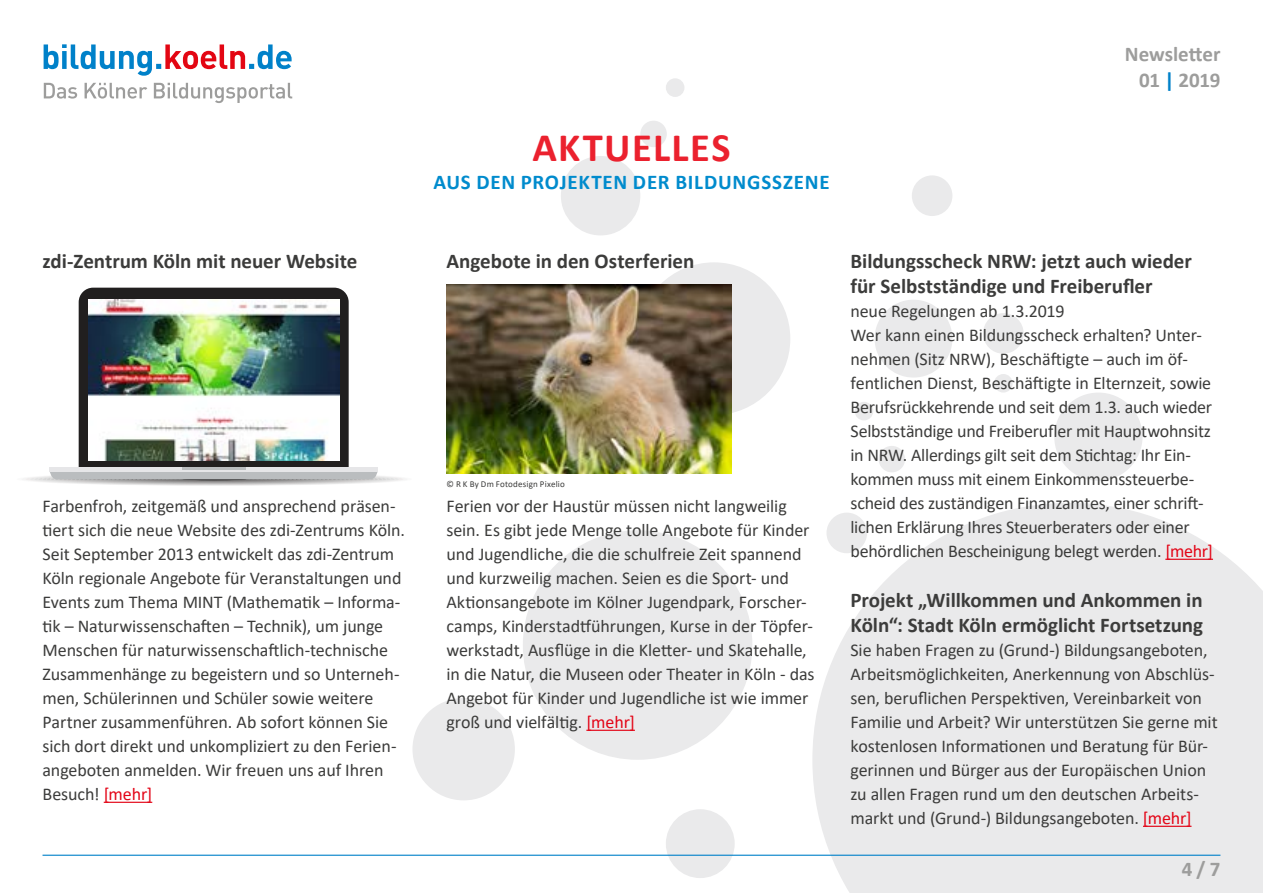
<style>
.page{position:relative;width:1263px;height:893px;background:#fff}
.page>*{position:absolute;margin:0;border:0;box-sizing:border-box;transform-origin:0 0}
.t1{font:700 40.5px "Calibri";letter-spacing:.035em;color:#eb212e}
.t2{font:700 21px/25.5px "Calibri";letter-spacing:-.005em;color:#3c3c3b}
.t3{font:700 21px "Calibri";letter-spacing:.035em;color:#008bcd}
.t4{font:700 21px/25.2px "Calibri";letter-spacing:-.005em;color:#9d9d9c;text-align:right}
.t5{font:18px/24px "Calibri";letter-spacing:-.005em;color:#3c3c3b}
.t6{font:9px "Calibri";letter-spacing:.02em;color:#3c3c3b}
.s1{color:#e30517}
.s2{color:#0081c9}
</style>
<div class="page">
<div style="left:523px;top:530px;width:229px;height:230px;background:#eaeaeb;border-radius:50%"></div>
<div style="left:666px;top:809px;width:69px;height:69px;background:#eaeaeb;border-radius:50%"></div>
<div style="left:412px;top:698px;width:103px;height:102px;background:#eaeaeb;border-radius:50%"></div>
<svg style="left:812px;top:503px;width:451px;height:390px;background:#ececed"></svg>
<div style="left:1054px;top:393px;width:88px;height:88px;background:#eaeaeb;border-radius:50%"></div>
<div style="left:638px;top:262px;width:152px;height:153px;background:#eaeaeb;border-radius:50%"></div>
<div style="left:878px;top:446px;width:27px;height:26px;background:#eaeaeb;border-radius:50%"></div>
<div style="left:855px;top:402px;width:18px;height:18px;background:#eaeaeb;border-radius:50%"></div>
<div style="left:874px;top:300px;width:78px;height:78px;background:#eaeaeb;border-radius:50%"></div>
<div style="left:994px;top:374px;width:19px;height:19px;background:#eaeaeb;border-radius:50%"></div>
<div style="left:983px;top:313px;width:41px;height:41px;background:#eaeaeb;border-radius:50%"></div>
<div style="left:912px;top:175px;width:40px;height:41px;background:#eaeaeb;border-radius:50%"></div>
<div style="left:666px;top:78px;width:18px;height:19px;background:#eaeaeb;border-radius:50%"></div>
<div style="left:640px;top:121px;width:27px;height:26px;background:#eaeaeb;border-radius:50%"></div>
<div style="left:561px;top:156px;width:79px;height:79px;background:#eaeaeb;border-radius:50%"></div>
<hr style="left:104px;top:802px;width:48px;height:1px;background:#e30517">
<hr style="left:586px;top:730px;width:49px;height:1px;background:#e30517">
<hr style="left:1165px;top:559px;width:48px;height:1px;background:#e30517">
<hr style="left:1143px;top:826px;width:48px;height:1px;background:#e30517">
<hr style="left:43px;top:855px;width:1177px;height:1px;background:#0081c9">
<svg style="left:44px;top:44px;width:248px;height:32px"></svg>
<svg style="left:44px;top:83px;width:248px;height:20px"></svg>
<img style="left:447px;top:284px;width:284px;height:190px">
<svg style="left:79px;top:288px;width:270px;height:179px;background:#302f2f"></svg>
<svg style="left:25px;top:471px;width:379px;height:15px"></svg>
<div style="left:50px;top:467px;width:328px;height:5px;background:#e6e6e8"></div>
<hr style="left:182px;top:467px;width:63px;height:3px;background:#babdbf">
<img style="left:88px;top:300px;width:251px;height:160px">
<p class="t2" style="left:43px;top:248px;width:316px">zdi-Zentrum Köln mit neuer Website</p>
<p class="t5" style="left:43px;top:494px;width:364px">Farbenfroh, zeitgemäß und ansprechend präsen&shy;tiert sich die neue Website des zdi-Zentrums Köln.<br>Seit September 2013 entwickelt das zdi-Zentrum Köln regionale Angebote für Veranstaltungen und Events zum Thema MINT (Mathematik – Informa&shy;tik – Naturwissenschaften – Technik), um junge Menschen für naturwissenschaftlich-technische Zusammenhänge zu begeistern und so Unterneh&shy;men, Schülerinnen und Schüler sowie weitere Partner zusammenführen. Ab sofort können Sie sich dort direkt und unkompliziert zu den Ferien&shy;angeboten anmelden. Wir freuen uns auf Ihren Besuch! <span class="s1">[mehr]</span></p>
<h1 class="t1" style="left:532px;top:119px;width:200px">AKTUELLES</h1>
<p class="t3" style="left:433px;top:168px;width:398px">AUS DEN PROJEKTEN DER BILDUNGSSZENE</p>
<p class="t4" style="left:1125px;top:42px;width:97px">Newsletter<br>01 <span class="s2">|</span> 2019</p>
<p class="t2" style="left:446px;top:248px;width:249px">Angebote in den Osterferien</p>
<p class="t6" style="left:446px;top:477px;width:120px">© R K By Dm Fotodesign Pixelio</p>
<p class="t5" style="left:446px;top:494px;width:370px">Ferien vor der Haustür müssen nicht langweilig sein. Es gibt jede Menge tolle Angebote für Kinder und Jugendliche, die die schulfreie Zeit spannend und kurzweilig machen. Seien es die Sport- und Aktionsangebote im Kölner Jugendpark, Forscher&shy;camps, Kinderstadtführungen, Kurse in der Töpfer&shy;werkstadt, Ausflüge in die Kletter- und Skatehalle, in die Natur, die Museen oder Theater in Köln - das Angebot für Kinder und Jugendliche ist wie immer groß und vielfältig. <span class="s1">[mehr]</span></p>
<p class="t2" style="left:850px;top:248px;width:343px">Bildungsscheck NRW: jetzt auch wieder für Selbstständige und Freiberufler</p>
<p class="t5" style="left:850px;top:299px;width:364px">neue Regelungen ab 1.3.2019<br>Wer kann einen Bildungsscheck erhalten? Unter&shy;nehmen (Sitz NRW), Beschäftigte – auch im öf&shy;fentlichen Dienst, Beschäftigte in Elternzeit, sowie Berufsrückkehrende und seit dem 1.3. auch wieder Selbstständige und Freiberufler mit Hauptwohnsitz in NRW. Allerdings gilt seit dem Stichtag: Ihr Ein&shy;kommen muss mit einem Einkommenssteuerbe&shy;scheid des zuständigen Finanzamtes, einer schrift&shy;lichen Erklärung Ihres Steuerberaters oder einer behördlichen Bescheinigung belegt werden. <span class="s1">[mehr]</span></p>
<p class="t2" style="left:850px;top:587px;width:354px">Projekt „Willkommen und Ankommen in<br>Köln“: Stadt Köln ermöglicht Fortsetzung</p>
<p class="t5" style="left:850px;top:638px;width:369px">Sie haben Fragen zu (Grund-) Bildungsangeboten, Arbeitsmöglichkeiten, Anerkennung von Abschlüs&shy;sen, beruflichen Perspektiven, Vereinbarkeit von Familie und Arbeit? Wir unterstützen Sie gerne mit kostenlosen Informationen und Beratung für Bür&shy;gerinnen und Bürger aus der Europäischen Union zu allen Fragen rund um den deutschen Arbeits&shy;markt und (Grund-) Bildungsangeboten. <span class="s1">[mehr]</span></p>
<p class="t4" style="left:1182px;top:856px;width:40px">4 / 7</p>
</div>
